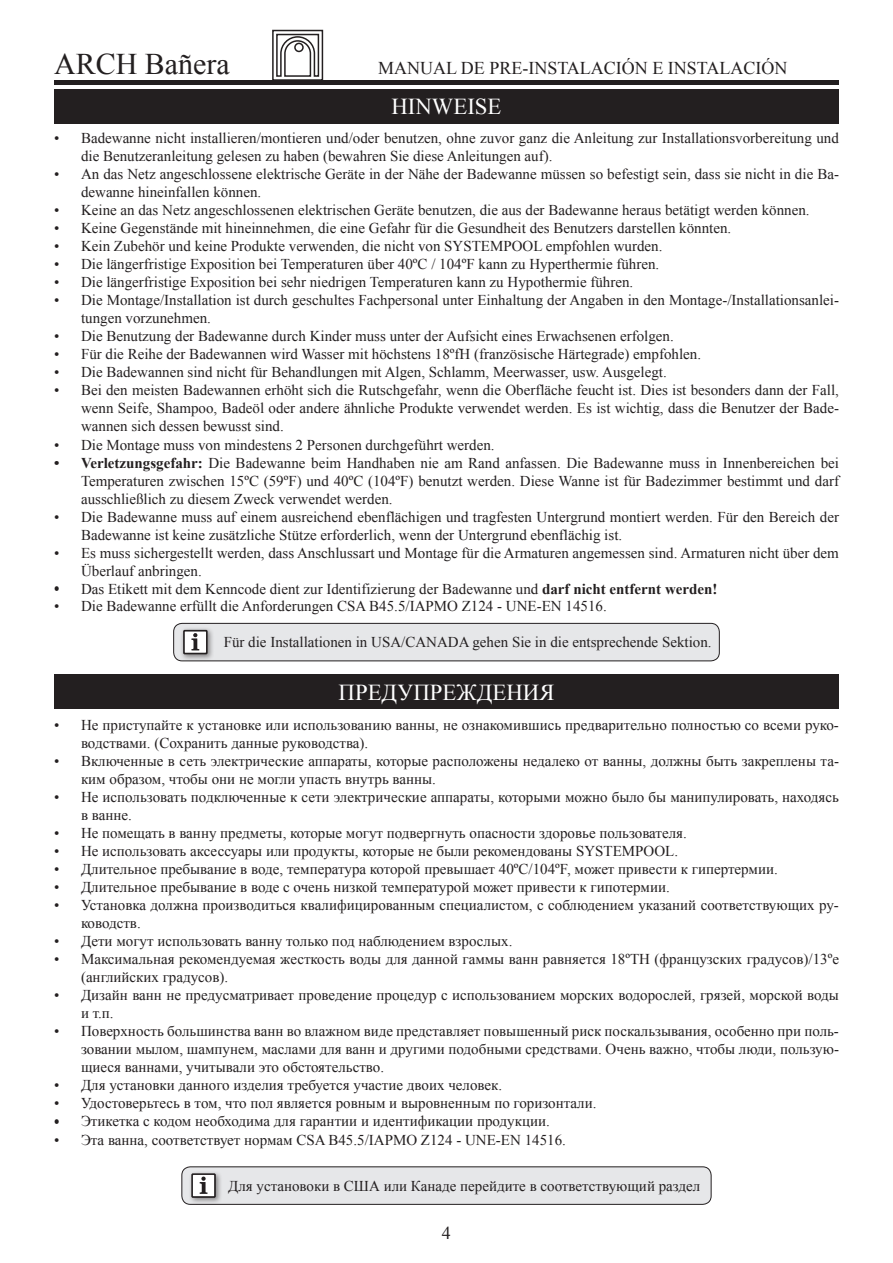
<style>
.page{position:relative;width:893px;height:1263px;background:#fff}
.page>*{position:absolute;margin:0;border:0;box-sizing:border-box;transform-origin:0 0}
.t1{font:30px "Times New Roman";color:#231f20}
.t2{font:22.8px "Times New Roman";color:#fff}
.t3{font:18px "Times New Roman";color:#231f20}
.t4{font:15px/18px "Times New Roman";color:#231f20}
.s1{font-weight:700}
</style>
<div class="page">
<hr style="left:54px;top:81px;width:785px;height:4px;background:#231f20">
<svg style="left:271px;top:29px;width:53px;height:52px"></svg>
<div style="left:54px;top:89px;width:785px;height:34px;background:#231f20"></div>
<div style="left:54px;top:675px;width:785px;height:34px;background:#231f20"></div>
<div style="left:182px;top:1167px;width:529px;height:37px;background:#e6e7e9;border-radius:9px"></div>
<div style="left:181px;top:1166px;width:530px;height:39px;border:1px solid #231f20;border-radius:9px"></div>
<div style="left:188px;top:1170px;width:35px;height:35px;background:#231f20;opacity:.5"></div>
<svg style="left:191px;top:1173px;width:25px;height:25px"></svg>
<div style="left:174px;top:623px;width:545px;height:38px;background:#e6e7e9;border-radius:9px"></div>
<div style="left:173px;top:623px;width:547px;height:38px;border:1px solid #231f20;border-radius:9px"></div>
<div style="left:180px;top:626px;width:35px;height:35px;background:#231f20;opacity:.5"></div>
<svg style="left:183px;top:630px;width:25px;height:24px"></svg>
<h1 class="t1" style="left:54px;top:44px;width:177px">ARCH Bañera</h1>
<p class="t3" style="left:378px;top:56px;width:411px">MANUAL DE PRE-INSTALACIÓN E INSTALACIÓN</p>
<h2 class="t2" style="left:391px;top:91px;width:111px">HINWEISE</h2>
<p class="t4" style="left:81px;top:129px;width:759px;text-indent:-27px">• Badewanne nicht installieren/montieren und/oder benutzen, ohne zuvor ganz die Anleitung zur Installationsvorbereitung und die Benutzeranleitung gelesen zu haben (bewahren Sie diese Anleitungen auf).</p>
<p class="t4" style="left:81px;top:165px;width:759px;text-indent:-27px">• An das Netz angeschlossene elektrische Geräte in der Nähe der Badewanne müssen so befestigt sein, dass sie nicht in die Ba&shy;dewanne hineinfallen können.</p>
<p class="t4" style="left:54px;top:201px;width:757px">• Keine an das Netz angeschlossenen elektrischen Geräte benutzen, die aus der Badewanne heraus betätigt werden können.</p>
<p class="t4" style="left:54px;top:219px;width:679px">• Keine Gegenstände mit hineinnehmen, die eine Gefahr für die Gesundheit des Benutzers darstellen könnten.</p>
<p class="t4" style="left:54px;top:237px;width:610px">• Kein Zubehör und keine Produkte verwenden, die nicht von SYSTEMPOOL empfohlen wurden.</p>
<p class="t4" style="left:54px;top:255px;width:607px">• Die längerfristige Exposition bei Temperaturen über 40ºC / 104ºF kann zu Hyperthermie führen.</p>
<p class="t4" style="left:54px;top:273px;width:581px">• Die längerfristige Exposition bei sehr niedrigen Temperaturen kann zu Hypothermie führen.</p>
<p class="t4" style="left:81px;top:291px;width:759px;text-indent:-27px">• Die Montage/Installation ist durch geschultes Fachpersonal unter Einhaltung der Angaben in den Montage-/Installationsanlei&shy;tungen vorzunehmen.</p>
<p class="t4" style="left:54px;top:327px;width:621px">• Die Benutzung der Badewanne durch Kinder muss unter der Aufsicht eines Erwachsenen erfolgen.</p>
<p class="t4" style="left:54px;top:345px;width:649px">• Für die Reihe der Badewannen wird Wasser mit höchstens 18ºfH (französische Härtegrade) empfohlen.</p>
<p class="t4" style="left:54px;top:363px;width:614px">• Die Badewannen sind nicht für Behandlungen mit Algen, Schlamm, Meerwasser, usw. Ausgelegt.</p>
<p class="t4" style="left:81px;top:381px;width:759px;text-align:justify;text-indent:-27px">• Bei den meisten Badewannen erhöht sich die Rutschgefahr, wenn die Oberfläche feucht ist. Dies ist besonders dann der Fall, wenn Seife, Shampoo, Badeöl oder andere ähnliche Produkte verwendet werden. Es ist wichtig, dass die Benutzer der Bade&shy;wannen sich dessen bewusst sind.</p>
<p class="t4" style="left:54px;top:435px;width:442px">• Die Montage muss von mindestens 2 Personen durchgeführt werden.</p>
<p class="t4" style="left:81px;top:453px;width:759px;text-align:justify;text-indent:-27px"><span class="s1">• Verletzungsgefahr:</span> Die Badewanne beim Handhaben nie am Rand anfassen. Die Badewanne muss in Innenbereichen bei Temperaturen zwischen 15ºC (59ºF) und 40ºC (104ºF) benutzt werden. Diese Wanne ist für Badezimmer bestimmt und darf ausschließlich zu diesem Zweck verwendet werden.</p>
<p class="t4" style="left:81px;top:507px;width:759px;text-indent:-27px">• Die Badewanne muss auf einem ausreichend ebenflächigen und tragfesten Untergrund montiert werden. Für den Bereich der<br>Badewanne ist keine zusätzliche Stütze erforderlich, wenn der Untergrund ebenflächig ist.</p>
<p class="t4" style="left:81px;top:543px;width:759px;text-indent:-27px">• Es muss sichergestellt werden, dass Anschlussart und Montage für die Armaturen angemessen sind. Armaturen nicht über dem<br>Überlauf anbringen.<br>Das Etikett mit dem Kenncode dient zur Identifizierung der Badewanne und <span class="s1">darf nicht entfernt werden!</span></p>
<p class="t4" style="left:54px;top:579px;width:7px">•</p>
<p class="t4" style="left:54px;top:597px;width:554px">• Die Badewanne erfüllt die Anforderungen CSA B45.5/IAPMO Z124 - UNE-EN 14516.</p>
<p class="t4" style="left:224px;top:633px;width:489px">Für die Installationen in USA/CANADA gehen Sie in die entsprechende Sektion.</p>
<h2 class="t2" style="left:339px;top:677px;width:217px">ПРЕДУПРЕЖДЕНИЯ</h2>
<p class="t4" style="left:81px;top:716px;width:759px;text-indent:-27px">• Не приступайте к установке или использованию ванны, не ознакомившись предварительно полностью со всеми руко&shy;водствами. (Сохранить данные руководства).</p>
<p class="t4" style="left:81px;top:752px;width:759px;text-indent:-27px">• Включенные в сеть электрические аппараты, которые расположены недалеко от ванны, должны быть закреплены та&shy;ким образом, чтобы они не могли упасть внутрь ванны.</p>
<p class="t4" style="left:81px;top:788px;width:759px;text-indent:-27px">• Не использовать подключенные к сети электрические аппараты, которыми можно было бы манипулировать, находясь в ванне.</p>
<p class="t4" style="left:54px;top:824px;width:634px">• Не помещать в ванну предметы, которые могут подвергнуть опасности здоровье пользователя.</p>
<p class="t4" style="left:54px;top:842px;width:626px">• Не использовать аксессуары или продукты, которые не были рекомендованы SYSTEMPOOL.</p>
<p class="t4" style="left:54px;top:860px;width:725px">• Длительное пребывание в воде, температура которой превышает 40ºC/104ºF, может привести к гипертермии.</p>
<p class="t4" style="left:54px;top:878px;width:617px">• Длительное пребывание в воде с очень низкой температурой может привести к гипотермии.</p>
<p class="t4" style="left:81px;top:896px;width:759px;text-indent:-27px">• Установка должна производиться квалифицированным специалистом, с соблюдением указаний соответствующих ру&shy;ководств.</p>
<p class="t4" style="left:54px;top:932px;width:460px">• Дети могут использовать ванну только под наблюдением взрослых.</p>
<p class="t4" style="left:81px;top:950px;width:759px;text-indent:-27px">• Максимальная рекомендуемая жесткость воды для данной гаммы ванн равняется 18ºTH (французских градусов)/13ºe (английских градусов).</p>
<p class="t4" style="left:81px;top:986px;width:759px;text-indent:-27px">• Дизайн ванн не предусматривает проведение процедур с использованием морских водорослей, грязей, морской воды и т.п.</p>
<p class="t4" style="left:81px;top:1022px;width:759px;text-align:justify;text-indent:-27px">• Поверхность большинства ванн во влажном виде представляет повышенный риск поскальзывания, особенно при поль&shy;зовании мылом, шампунем, маслами для ванн и другими подобными средствами. Очень важно, чтобы люди, пользую&shy;щиеся ваннами, учитывали это обстоятельство.</p>
<p class="t4" style="left:54px;top:1076px;width:450px">• Для установки данного изделия требуется участие двоих человек.</p>
<p class="t4" style="left:81px;top:1094px;width:517px;text-indent:-27px">• Удостоверьтесь в том, что пол является ровным и выровненным по горизонтали.<br>Этикетка с кодом необходима для гарантии и идентификации продукции.</p>
<p class="t4" style="left:54px;top:1112px;width:7px">•</p>
<p class="t4" style="left:54px;top:1130px;width:513px">• Эта ванна, соответствует нормам CSA B45.5/IAPMO Z124 - UNE-EN 14516.</p>
<p class="t4" style="left:228px;top:1176px;width:474px">Для установоки в США или Канаде перейдите в соответствующий раздел</p>
<p class="t3" style="left:442px;top:1221px;width:10px">4</p>
</div>
